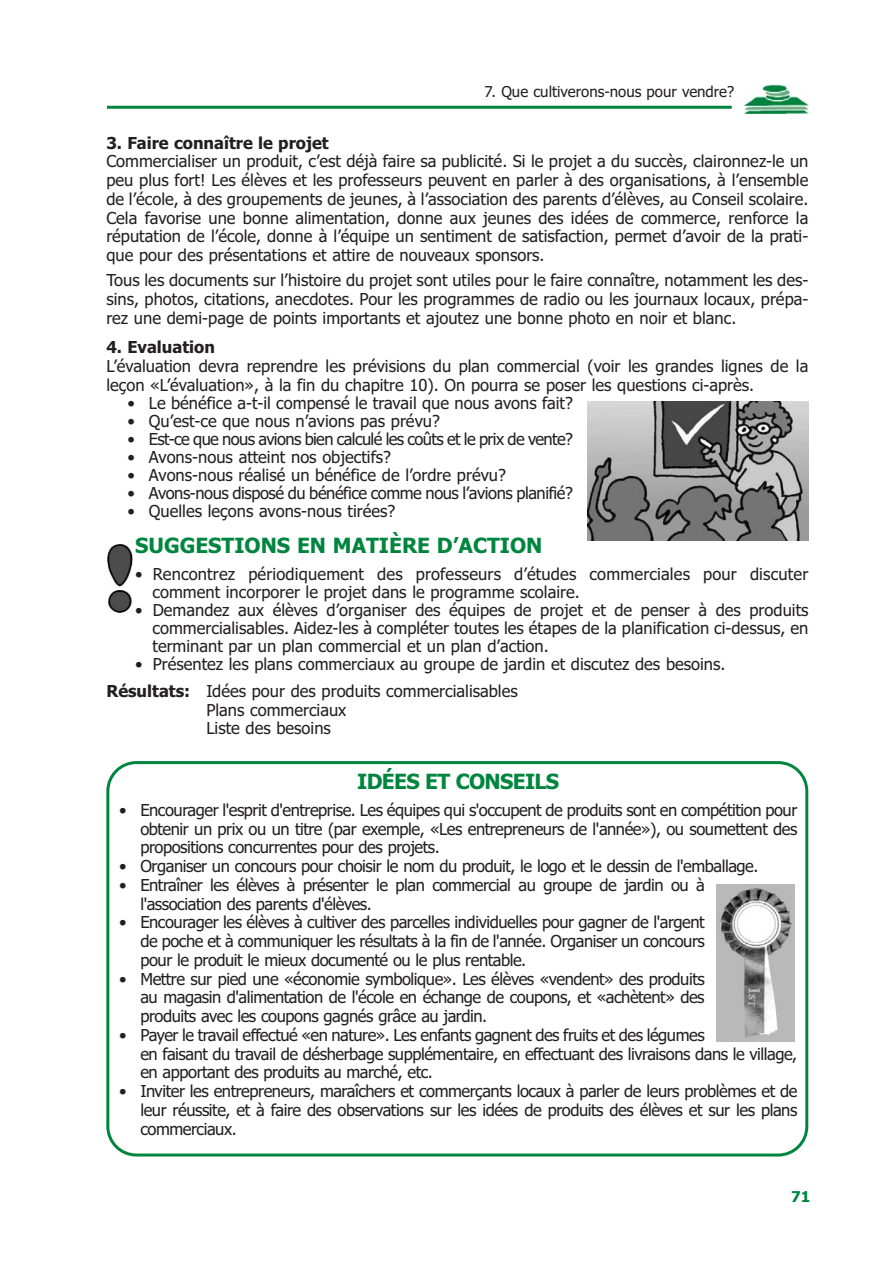
<style>
.page{position:relative;width:893px;height:1263px;background:#fff}
.page>*{position:absolute;margin:0;border:0;box-sizing:border-box;transform-origin:0 0}
.t1{font:700 21px "Tahoma";color:#00853f}
.t2{font:700 21px "Tahoma";letter-spacing:-.03em;color:#00853f}
.t3{font:16.5px/18.8px "Tahoma";color:#231f20;text-align:justify}
.t4{font:16.5px/18.8px "Tahoma";letter-spacing:-.025em;color:#231f20}
.t5{font:16.5px/18.8px "Tahoma";letter-spacing:-.03em;color:#231f20}
.t6{font:16.5px "Tahoma";letter-spacing:-.04em;color:#231f20}
.t7{font:700 16.5px "Tahoma";color:#231f20}
.t8{font:15px "Tahoma";color:#231f20}
.t9{font:700 15px "Tahoma";color:#00853f}
.s1{font-weight:700}
</style>
<div class="page">
<hr style="left:107px;top:106px;width:624px;height:3px;background:#00853f">
<svg style="left:744px;top:84px;width:65px;height:30px"></svg>
<img style="left:588px;top:402px;width:220px;height:139px">
<img style="left:107px;top:544px;width:25px;height:69px">
<svg style="left:106px;top:761px;width:702px;height:396px"></svg>
<img style="left:717px;top:884px;width:77px;height:158px">
<p class="t8" style="left:484px;top:85px;width:251px">7. Que cultiverons-nous pour vendre?</p>
<p class="t7" style="left:106px;top:136px;width:224px">3. Faire connaître le projet</p>
<p class="t3" style="left:106px;top:153px;width:703px">Commercialiser un produit, c’est déjà faire sa publicité. Si le projet a du succès, claironnez-le un peu plus fort! Les élèves et les professeurs peuvent en parler à des organisations, à l’ensemble de l’école, à des groupements de jeunes, à l’association des parents d’élèves, au Conseil scolaire.<br>Cela favorise une bonne alimentation, donne aux jeunes des idées de commerce, renforce la réputation de l’école, donne à l’équipe un sentiment de satisfaction, permet d’avoir de la prati&shy;que pour des présentations et attire de nouveaux sponsors.</p>
<p class="t3" style="left:106px;top:272px;width:703px">Tous les documents sur l’histoire du projet sont utiles pour le faire connaître, notamment les des&shy;sins, photos, citations, anecdotes. Pour les programmes de radio ou les journaux locaux, prépa&shy;rez une demi-page de points importants et ajoutez une bonne photo en noir et blanc.</p>
<p class="t7" style="left:106px;top:341px;width:110px">4. Evaluation</p>
<p class="t3" style="left:106px;top:358px;width:703px">L’évaluation devra reprendre les prévisions du plan commercial (voir les grandes lignes de la leçon «L’évaluation», à la fin du chapitre 10). On pourra se poser les questions ci-après.</p>
<p class="t3" style="left:128px;top:395px;width:447px">• Le bénéfice a-t-il compensé le travail que nous avons fait?</p>
<p class="t3" style="left:128px;top:413px;width:314px">• Qu’est-ce que nous n’avions pas prévu?</p>
<p class="t6" style="left:128px;top:432px;width:447px">• Est-ce que nous avions bien calculé les coûts et le prix de vente?</p>
<p class="t3" style="left:128px;top:449px;width:265px">• Avons-nous atteint nos objectifs?</p>
<p class="t3" style="left:128px;top:467px;width:380px">• Avons-nous réalisé un bénéfice de l’ordre prévu?</p>
<p class="t4" style="left:128px;top:485px;width:447px">• Avons-nous disposé du bénéfice comme nous l’avions planifié?</p>
<p class="t3" style="left:128px;top:503px;width:269px">• Quelles leçons avons-nous tirées?</p>
<p class="t1" style="left:135px;top:537px;width:408px">SUGGESTIONS EN MATIÈRE D’ACTION</p>
<p class="t3" style="left:152px;top:566px;width:657px;line-height:18px;text-indent:-17px">• Rencontrez périodiquement des professeurs d’études commerciales pour discuter comment incorporer le projet dans le programme scolaire.</p>
<p class="t3" style="left:152px;top:602px;width:657px;line-height:18px;text-indent:-17px">• Demandez aux élèves d’organiser des équipes de projet et de penser à des produits commercialisables. Aidez-les à compléter toutes les étapes de la planification ci-dessus, en terminant par un plan commercial et un plan d’action.</p>
<p class="t3" style="left:106px;top:651px;width:620px;line-height:27.3px;text-indent:29px">• Présentez les plans commerciaux au groupe de jardin et discutez des besoins.<br><span class="s1">Résultats:</span> Idées pour des produits commercialisables</p>
<p class="t3" style="left:206px;top:702px;width:142px">Plans commerciaux<br>Liste des besoins</p>
<p class="t2" style="left:357px;top:773px;width:203px">IDÉES ET CONSEILS</p>
<p class="t3" style="left:140px;top:802px;width:658px;text-indent:-21px">• Encourager l'esprit d'entreprise. Les équipes qui s'occupent de produits sont en compétition pour obtenir un prix ou un titre (par exemple, «Les entrepreneurs de l'année»), ou soumettent des propositions concurrentes pour des projets.</p>
<p class="t4" style="left:119px;top:858px;width:641px">• Organiser un concours pour choisir le nom du produit, le logo et le dessin de l'emballage.</p>
<p class="t5" style="left:140px;top:877px;width:566px;text-indent:-21px">• Entraîner les élèves à présenter le plan commercial au groupe de jardin ou à l'association des parents d'élèves.</p>
<p class="t3" style="left:140px;top:915px;width:566px;text-indent:-21px">• Encourager les élèves à cultiver des parcelles individuelles pour gagner de l'argent de poche et à communiquer les résultats à la fin de l'année. Organiser un concours pour le produit le mieux documenté ou le plus rentable.</p>
<p class="t3" style="left:140px;top:971px;width:566px;text-indent:-21px">• Mettre sur pied une «économie symbolique». Les élèves «vendent» des produits au magasin d'alimentation de l'école en échange de coupons, et «achètent» des produits avec les coupons gagnés grâce au jardin.</p>
<p class="t4" style="left:140px;top:1027px;width:658px;text-indent:-21px">• Payer le travail effectué «en nature». Les enfants gagnent des fruits et des légumes<br>en faisant du travail de désherbage supplémentaire, en effectuant des livraisons dans le village, en apportant des produits au marché, etc.</p>
<p class="t3" style="left:140px;top:1083px;width:658px;text-indent:-21px">• Inviter les entrepreneurs, maraîchers et commerçants locaux à parler de leurs problèmes et de leur réussite, et à faire des observations sur les idées de produits des élèves et sur les plans commerciaux.</p>
<p class="t9" style="left:791px;top:1191px;width:21px">71</p>
</div>
